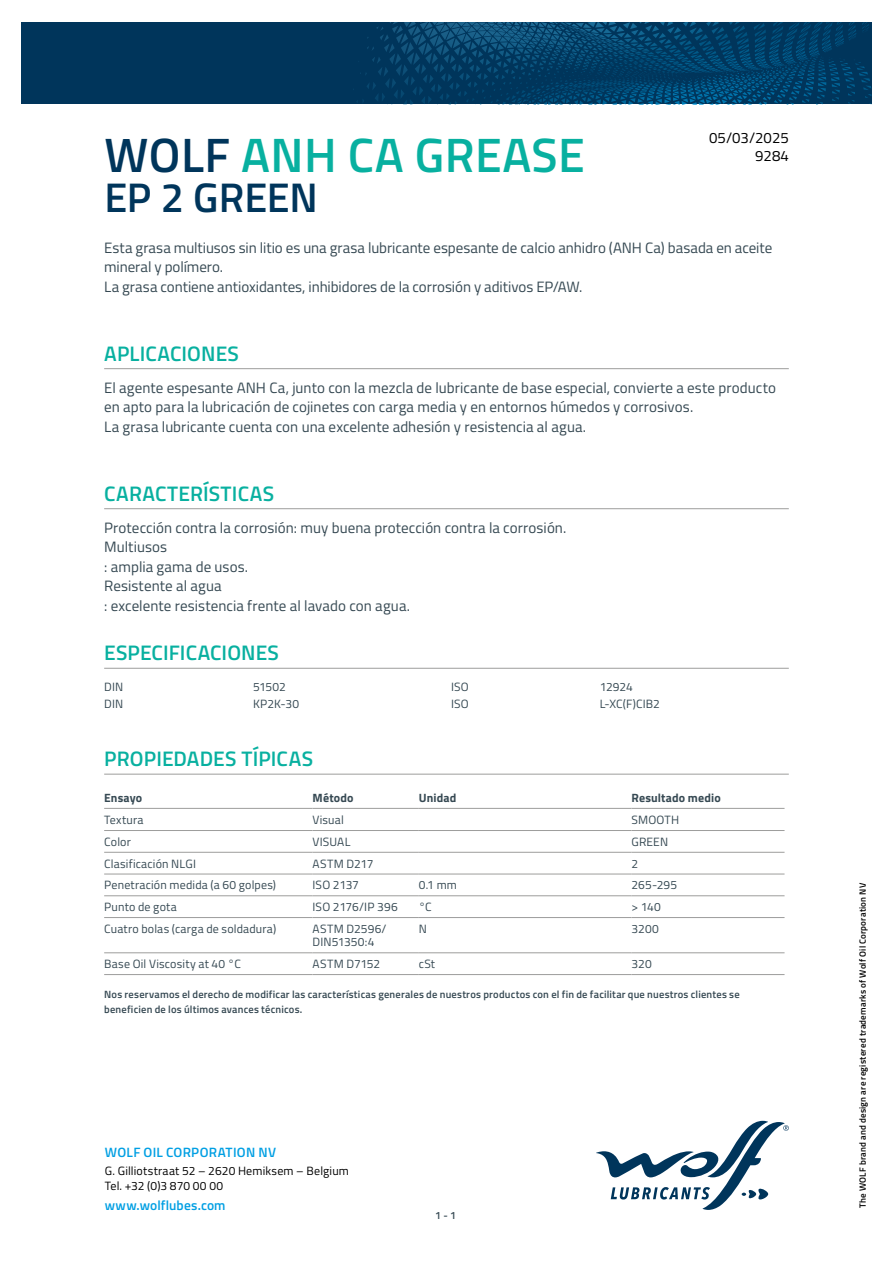
<style>
.page{position:relative;width:893px;height:1263px;background:#fff}
.page>*{position:absolute;margin:0;border:0;box-sizing:border-box;transform-origin:0 0}
.t1{font:600 48.3px "Titillium";letter-spacing:.01em;color:#08b0a0}
.t2{font:600 41.4px "Titillium";letter-spacing:-.005em;color:#00355b}
.t3{font:600 21px "Titillium";letter-spacing:.005em;color:#08b0a0}
.t4{font:15px/19.5px "Titillium";letter-spacing:.005em;color:#364953}
.t5{font:15px/18px "Titillium";color:#000;text-align:right}
.t6{font:600 13.5px "Titillium";letter-spacing:.015em;color:#009fe3}
.t7{font:12px/13.5px "Titillium";letter-spacing:.015em;color:#364953}
.t8{font:12px/14.4px "Titillium";letter-spacing:.015em;color:#000}
.t9{font:700 12px "Titillium";letter-spacing:.015em;color:#364953}
.t10{font:600 10.5px/15px "Titillium";letter-spacing:.02em;color:#364953}
.t11{font:600 9px "Titillium";letter-spacing:.025em;color:#000}
.s1{color:#00355b}
</style>
<div class="page">
<svg style="left:596px;top:1121px;width:193px;height:89px"></svg>
<svg style="left:21px;top:22px;width:851px;height:82px;background:#013b62"></svg>
<hr style="left:104px;top:368px;width:685px;height:1px;background:#9d9d9c">
<hr style="left:104px;top:508px;width:685px;height:1px;background:#9d9d9c">
<hr style="left:104px;top:668px;width:685px;height:1px;background:#9d9d9c">
<hr style="left:104px;top:774px;width:685px;height:1px;background:#9d9d9c">
<hr style="left:104px;top:808px;width:209px;height:1px;background:#9d9d9c">
<hr style="left:313px;top:808px;width:106px;height:1px;background:#9d9d9c">
<hr style="left:419px;top:808px;width:212px;height:1px;background:#9d9d9c">
<hr style="left:631px;top:808px;width:153px;height:1px;background:#9d9d9c">
<hr style="left:104px;top:830px;width:209px;height:1px;background:#9d9d9c">
<hr style="left:313px;top:830px;width:106px;height:1px;background:#9d9d9c">
<hr style="left:419px;top:830px;width:212px;height:1px;background:#9d9d9c">
<hr style="left:631px;top:830px;width:153px;height:1px;background:#9d9d9c">
<hr style="left:104px;top:852px;width:209px;height:1px;background:#9d9d9c">
<hr style="left:313px;top:852px;width:106px;height:1px;background:#9d9d9c">
<hr style="left:419px;top:852px;width:212px;height:1px;background:#9d9d9c">
<hr style="left:631px;top:852px;width:153px;height:1px;background:#9d9d9c">
<hr style="left:104px;top:874px;width:209px;height:1px;background:#9d9d9c">
<hr style="left:313px;top:874px;width:106px;height:1px;background:#9d9d9c">
<hr style="left:419px;top:874px;width:212px;height:1px;background:#9d9d9c">
<hr style="left:631px;top:874px;width:153px;height:1px;background:#9d9d9c">
<hr style="left:104px;top:895px;width:209px;height:1px;background:#9d9d9c">
<hr style="left:313px;top:895px;width:106px;height:1px;background:#9d9d9c">
<hr style="left:419px;top:895px;width:212px;height:1px;background:#9d9d9c">
<hr style="left:631px;top:895px;width:153px;height:1px;background:#9d9d9c">
<hr style="left:104px;top:917px;width:209px;height:1px;background:#9d9d9c">
<hr style="left:313px;top:917px;width:106px;height:1px;background:#9d9d9c">
<hr style="left:419px;top:917px;width:212px;height:1px;background:#9d9d9c">
<hr style="left:631px;top:917px;width:153px;height:1px;background:#9d9d9c">
<hr style="left:104px;top:952px;width:209px;height:1px;background:#9d9d9c">
<hr style="left:313px;top:952px;width:106px;height:1px;background:#9d9d9c">
<hr style="left:419px;top:952px;width:212px;height:1px;background:#9d9d9c">
<hr style="left:631px;top:952px;width:153px;height:1px;background:#9d9d9c">
<hr style="left:104px;top:974px;width:209px;height:1px;background:#9d9d9c">
<hr style="left:313px;top:974px;width:106px;height:1px;background:#9d9d9c">
<hr style="left:419px;top:974px;width:212px;height:1px;background:#9d9d9c">
<hr style="left:631px;top:974px;width:153px;height:1px;background:#9d9d9c">
<p class="t5" style="left:709px;top:128px;width:81px">05/03/2025<br>9284</p>
<h1 class="t1" style="left:104px;top:118px;width:482px"><span class="s1">WOLF</span> ANH CA GREASE</h1>
<h2 class="t2" style="left:104px;top:166px;width:215px">EP 2 GREEN</h2>
<p class="t4" style="left:104px;top:237px;width:670px">Esta grasa multiusos sin litio es una grasa lubricante espesante de calcio anhidro (ANH Ca) basada en aceite mineral y polímero.<br>La grasa contiene antioxidantes, inhibidores de la corrosión y aditivos EP/AW.</p>
<h3 class="t3" style="left:104px;top:337px;width:136px">APLICACIONES</h3>
<p class="t4" style="left:104px;top:377px;width:673px">El agente espesante ANH Ca, junto con la mezcla de lubricante de base especial, convierte a este producto en apto para la lubricación de cojinetes con carga media y en entornos húmedos y corrosivos.<br>La grasa lubricante cuenta con una excelente adhesión y resistencia al agua.</p>
<h3 class="t3" style="left:104px;top:477px;width:171px">CARACTERÍSTICAS</h3>
<p class="t4" style="left:104px;top:517px;width:464px">Protección contra la corrosión: muy buena protección contra la corrosión.<br>Multiusos<br>: amplia gama de usos.<br>Resistente al agua<br>: excelente resistencia frente al lavado con agua.</p>
<h3 class="t3" style="left:104px;top:637px;width:176px">ESPECIFICACIONES</h3>
<p class="t7" style="left:104px;top:679px;width:21px">DIN</p>
<p class="t7" style="left:253px;top:679px;width:34px">51502</p>
<p class="t7" style="left:104px;top:697px;width:21px">DIN</p>
<p class="t7" style="left:253px;top:697px;width:48px">KP2K-30</p>
<p class="t7" style="left:451px;top:679px;width:19px">ISO</p>
<p class="t7" style="left:600px;top:679px;width:35px">12924</p>
<p class="t7" style="left:451px;top:697px;width:19px">ISO</p>
<p class="t7" style="left:600px;top:697px;width:62px">L-XC(F)CIB2</p>
<h3 class="t3" style="left:104px;top:743px;width:210px">PROPIEDADES TÍPICAS</h3>
<p class="t9" style="left:104px;top:789px;width:40px">Ensayo</p>
<p class="t9" style="left:313px;top:789px;width:43px">Método</p>
<p class="t9" style="left:419px;top:789px;width:39px">Unidad</p>
<p class="t9" style="left:631px;top:789px;width:91px">Resultado medio</p>
<p class="t7" style="left:104px;top:813px;width:41px">Textura</p>
<p class="t7" style="left:313px;top:813px;width:33px">Visual</p>
<p class="t7" style="left:631px;top:813px;width:49px">SMOOTH</p>
<p class="t7" style="left:104px;top:834px;width:28px">Color</p>
<p class="t7" style="left:313px;top:834px;width:39px">VISUAL</p>
<p class="t7" style="left:631px;top:834px;width:38px">GREEN</p>
<p class="t7" style="left:104px;top:856px;width:93px">Clasificación NLGI</p>
<p class="t7" style="left:313px;top:856px;width:62px">ASTM D217</p>
<p class="t7" style="left:631px;top:856px;width:8px">2</p>
<p class="t7" style="left:104px;top:878px;width:173px">Penetración medida (a 60 golpes)</p>
<p class="t7" style="left:313px;top:878px;width:48px">ISO 2137</p>
<p class="t7" style="left:419px;top:878px;width:40px">0.1 mm</p>
<p class="t7" style="left:631px;top:878px;width:47px">265-295</p>
<p class="t7" style="left:104px;top:900px;width:74px">Punto de gota</p>
<p class="t7" style="left:313px;top:900px;width:87px">ISO 2176/IP 396</p>
<p class="t7" style="left:419px;top:900px;width:14px">°C</p>
<p class="t7" style="left:631px;top:900px;width:31px">&gt; 140</p>
<p class="t7" style="left:104px;top:921px;width:174px">Cuatro bolas (carga de soldadura)</p>
<p class="t7" style="left:313px;top:921px;width:75px">ASTM D2596/<br>DIN51350:4</p>
<p class="t7" style="left:419px;top:921px;width:10px">N</p>
<p class="t7" style="left:631px;top:921px;width:29px">3200</p>
<p class="t7" style="left:104px;top:957px;width:138px">Base Oil Viscosity at 40 °C</p>
<p class="t7" style="left:313px;top:957px;width:69px">ASTM D7152</p>
<p class="t7" style="left:419px;top:957px;width:18px">cSt</p>
<p class="t7" style="left:631px;top:957px;width:22px">320</p>
<p class="t10" style="left:104px;top:987px;width:637px">Nos reservamos el derecho de modificar las características generales de nuestros productos con el fin de facilitar que nuestros clientes se beneficien de los últimos avances técnicos.</p>
<p class="t6" style="left:105px;top:1142px;width:173px">WOLF OIL CORPORATION NV</p>
<p class="t8" style="left:105px;top:1163px;width:246px">G. Gilliotstraat 52 – 2620 Hemiksem – Belgium<br>Tel. +32 (0)3 870 00 00</p>
<p class="t6" style="left:105px;top:1195px;width:122px">www.wolflubes.com</p>
<p class="t10" style="left:435px;top:1207px;width:22px">1 - 1</p>
<p class="t11" style="left:856px;top:1208px;width:326px;rotate:-90deg">The WOLF brand and design are registered trademarks of Wolf Oil Corporation NV</p>
</div>
